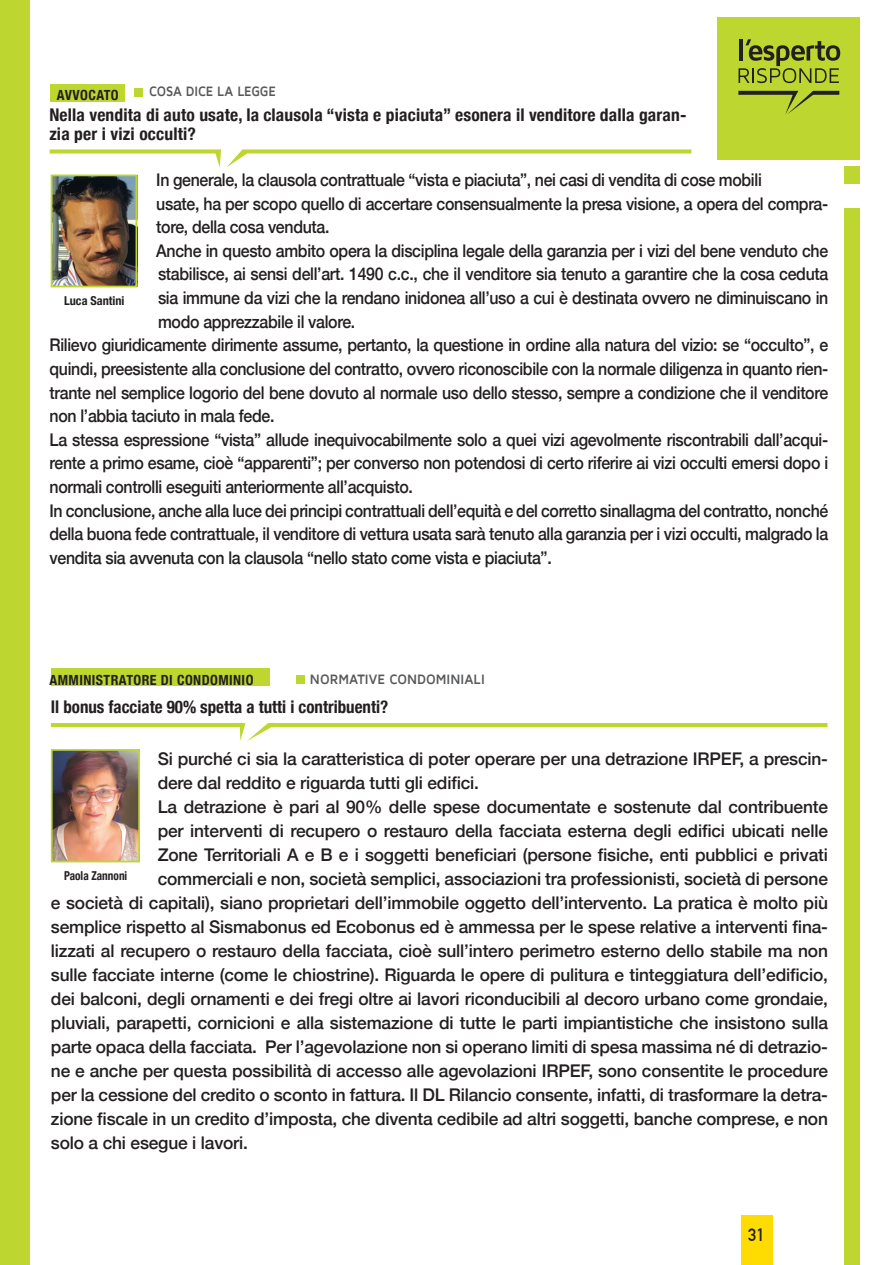
<style>
.page{position:relative;width:893px;height:1265px;background:#fff}
.page>*{position:absolute;margin:0;border:0;box-sizing:border-box;transform-origin:0 0}
.t1{font:500 17.5px "Helvetica Neue";letter-spacing:-.02em;color:#231f20}
.t2{font:500 17.5px "Helvetica Neue";letter-spacing:-.02em;color:#231f20;scale:.91 1}
.t3{font:700 condensed 17.5px/19.2px "Helvetica Neue";letter-spacing:.01em;color:#231f20}
.t4{font:700 17.5px "DIN Alternate";color:#231f20}
.t5{font:700 condensed 14px "Helvetica Neue";letter-spacing:.03em;color:#231f20}
.t6{font:700 14px "Maven Pro";letter-spacing:-.005em;color:#57585a;scale:.93 1}
.t7{font:700 14px "Maven Pro";letter-spacing:-.005em;color:#57585a;scale:.9 1}
.t8{font:700 condensed 12.25px "Helvetica Neue";color:#231f20;scale:.92 1}
.t9{font:700 condensed 12.25px "Helvetica Neue";color:#231f20}
</style>
<div class="page">
<div style="left:134px;top:88px;width:9px;height:9px;background:#bed630"></div>
<svg style="left:50px;top:149px;width:641px;height:18px"></svg>
<div style="left:717px;top:17px;width:142px;height:143px;background:#bed630"></div>
<svg style="left:738px;top:39px;width:102px;height:44px"></svg>
<svg style="left:738px;top:91px;width:101px;height:23px"></svg>
<div style="left:844px;top:167px;width:15px;height:17px;background:#bed630"></div>
<div style="left:50px;top:84px;width:74px;height:17px;background:#bed630"></div>
<div style="left:0;top:0;width:30px;height:1265px;background:#bed630"></div>
<div style="left:844px;top:208px;width:15px;height:1057px;background:#bed630"></div>
<img style="left:54px;top:178px;width:80px;height:106px">
<div style="left:51px;top:175px;width:86px;height:112px;border:2px solid #bed630"></div>
<div style="left:741px;top:1215px;width:31px;height:50px;background:#ffdc01"></div>
<div style="left:296px;top:675px;width:9px;height:9px;background:#bed630"></div>
<svg style="left:51px;top:723px;width:776px;height:18px"></svg>
<div style="left:51px;top:668px;width:219px;height:17px;background:#bed630"></div>
<img style="left:54px;top:752px;width:83px;height:107px">
<div style="left:51px;top:749px;width:89px;height:113px;border:2px solid #bed630"></div>
<p class="t5" style="left:57px;top:84px;width:63px">AVVOCATO</p>
<p class="t7" style="left:149px;top:84px;width:142px">COSA DICE LA LEGGE</p>
<p class="t3" style="left:49px;top:104px;width:639px">Nella vendita di auto usate, la clausola “vista e piaciuta” esonera il venditore dalla garan&shy;zia per i vizi occulti?</p>
<p class="t2" style="left:156px;top:166px;width:667px">In generale, la clausola contrattuale “vista e piaciuta”, nei casi di vendita di cose mobili</p>
<p class="t2" style="left:156px;top:189px;width:740px">usate, ha per scopo quello di accertare consensualmente la presa visione, a opera del compra-</p>
<p class="t2" style="left:156px;top:213px;width:192px">tore, della cosa venduta.</p>
<p class="t2" style="left:156px;top:236px;width:740px">Anche in questo ambito opera la disciplina legale della garanzia per i vizi del bene venduto che</p>
<p class="t2" style="left:158px;top:260px;width:738px">stabilisce, ai sensi dell’art. 1490 c.c., che il venditore sia tenuto a garantire che la cosa ceduta</p>
<p class="t2" style="left:158px;top:284px;width:738px">sia immune da vizi che la rendano inidonea all’uso a cui è destinata ovvero ne diminuiscano in</p>
<p class="t2" style="left:158px;top:307px;width:218px">modo apprezzabile il valore.</p>
<p class="t2" style="left:50px;top:331px;width:857px">Rilievo giuridicamente dirimente assume, pertanto, la questione in ordine alla natura del vizio: se “occulto”, e</p>
<p class="t2" style="left:50px;top:355px;width:857px">quindi, preesistente alla conclusione del contratto, ovvero riconoscibile con la normale diligenza in quanto rien-</p>
<p class="t2" style="left:50px;top:378px;width:857px">trante nel semplice logorio del bene dovuto al normale uso dello stesso, sempre a condizione che il venditore</p>
<p class="t2" style="left:50px;top:402px;width:249px">non l’abbia taciuto in mala fede.</p>
<p class="t2" style="left:50px;top:425px;width:857px">La stessa espressione “vista” allude inequivocabilmente solo a quei vizi agevolmente riscontrabili dall’acqui-</p>
<p class="t2" style="left:50px;top:449px;width:857px">rente a primo esame, cioè “apparenti”; per converso non potendosi di certo riferire ai vizi occulti emersi dopo i</p>
<p class="t2" style="left:50px;top:473px;width:401px">normali controlli eseguiti anteriormente all’acquisto.</p>
<p class="t2" style="left:50px;top:496px;width:857px">In conclusione, anche alla luce dei principi contrattuali dell’equità e del corretto sinallagma del contratto, nonché</p>
<p class="t2" style="left:50px;top:520px;width:857px">della buona fede contrattuale, il venditore di vettura usata sarà tenuto alla garanzia per i vizi occulti, malgrado la</p>
<p class="t2" style="left:50px;top:544px;width:553px">vendita sia avvenuta con la clausola “nello stato come vista e piaciuta”.</p>
<p class="t9" style="left:64px;top:291px;width:62px">Luca Santini</p>
<p class="t5" style="left:50px;top:668px;width:205px">AMMINISTRATORE DI CONDOMINIO</p>
<p class="t6" style="left:310px;top:672px;width:190px">NORMATIVE CONDOMINIALI</p>
<p class="t3" style="left:51px;top:696px;width:339px">Il bonus facciate 90% spetta a tutti i contribuenti?</p>
<p class="t1" style="left:158px;top:745px;width:672px">Si purché ci sia la caratteristica di poter operare per una detrazione IRPEF, a prescin-</p>
<p class="t1" style="left:158px;top:769px;width:323px">dere dal reddito e riguarda tutti gli edifici.</p>
<p class="t1" style="left:158px;top:793px;width:672px">La detrazione è pari al 90% delle spese documentate e sostenute dal contribuente</p>
<p class="t1" style="left:158px;top:817px;width:672px">per interventi di recupero o restauro della facciata esterna degli edifici ubicati nelle</p>
<p class="t1" style="left:158px;top:841px;width:672px">Zone Territoriali A e B e i soggetti beneficiari (persone fisiche, enti pubblici e privati</p>
<p class="t1" style="left:158px;top:865px;width:672px">commerciali e non, società semplici, associazioni tra professionisti, società di persone</p>
<p class="t1" style="left:51px;top:889px;width:779px">e società di capitali), siano proprietari dell’immobile oggetto dell’intervento. La pratica è molto più</p>
<p class="t1" style="left:51px;top:913px;width:779px">semplice rispetto al Sismabonus ed Ecobonus ed è ammessa per le spese relative a interventi fina-</p>
<p class="t1" style="left:51px;top:937px;width:779px">lizzati al recupero o restauro della facciata, cioè sull’intero perimetro esterno dello stabile ma non</p>
<p class="t1" style="left:51px;top:961px;width:779px">sulle facciate interne (come le chiostrine). Riguarda le opere di pulitura e tinteggiatura dell’edificio,</p>
<p class="t1" style="left:51px;top:985px;width:779px">dei balconi, degli ornamenti e dei fregi oltre ai lavori riconducibili al decoro urbano come grondaie,</p>
<p class="t1" style="left:51px;top:1009px;width:779px">pluviali, parapetti, cornicioni e alla sistemazione di tutte le parti impiantistiche che insistono sulla</p>
<p class="t1" style="left:51px;top:1033px;width:779px">parte opaca della facciata. Per l’agevolazione non si operano limiti di spesa massima né di detrazio-</p>
<p class="t1" style="left:51px;top:1057px;width:779px">ne e anche per questa possibilità di accesso alle agevolazioni IRPEF, sono consentite le procedure</p>
<p class="t1" style="left:51px;top:1081px;width:779px">per la cessione del credito o sconto in fattura. Il DL Rilancio consente, infatti, di trasformare la detra-</p>
<p class="t1" style="left:51px;top:1105px;width:779px">zione fiscale in un credito d’imposta, che diventa cedibile ad altri soggetti, banche comprese, e non</p>
<p class="t1" style="left:51px;top:1129px;width:199px">solo a chi esegue i lavori.</p>
<p class="t8" style="left:64px;top:866px;width:70px">Paola Zannoni</p>
<p class="t4" style="left:748px;top:1222px;width:18px">31</p>
</div>
